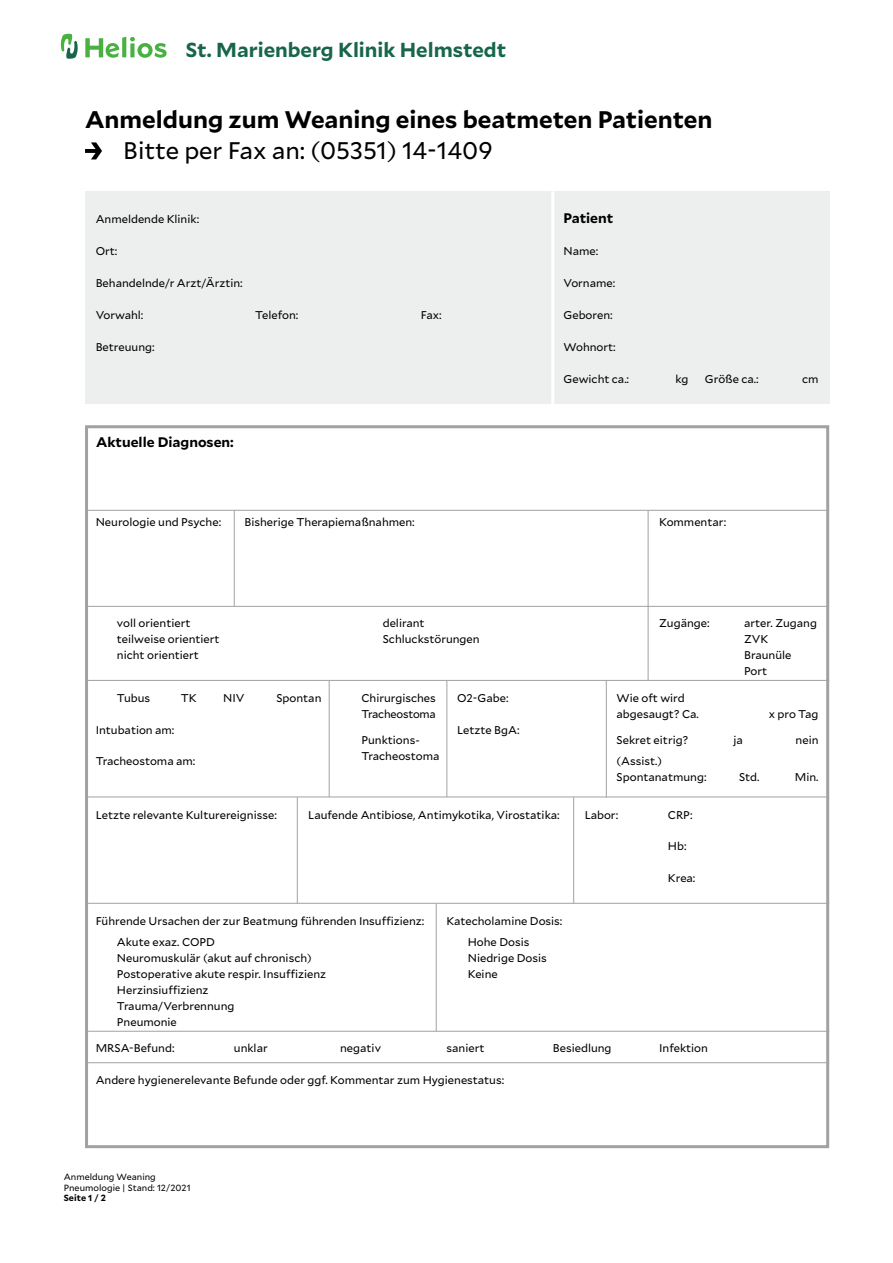
<style>
.page{position:relative;width:893px;height:1263px;background:#fff}
.page>*{position:absolute;margin:0;border:0;box-sizing:border-box;transform-origin:0 0}
.t1{font:700 24px "Mallory";color:#000}
.t2{font:24px "Mallory";color:#000}
.t3{font:700 20.25px "Mallory";color:#17654b}
.t4{font:700 13.8px "Mallory";color:#000}
.t5{font:11.25px/15.9px "Mallory";color:#000}
.t6{font:9px/10.6px "Mallory";letter-spacing:.005em;color:#000}
.t7{font:700 9px "Mallory";letter-spacing:.005em;color:#000}
</style>
<div class="page">
<div style="left:85px;top:191px;width:744px;height:213px;background:#edeeee"></div>
<svg style="left:85px;top:37px;width:82px;height:21px"></svg>
<svg style="left:61px;top:34px;width:17px;height:25px"></svg>
<svg style="left:85px;top:142px;width:17px;height:17px"></svg>
<hr style="left:551px;top:191px;width:3px;height:213px;background:#fff">
<div style="left:85px;top:425px;width:744px;height:723px;border:3px solid #a0a2a2"></div>
<hr style="left:85px;top:510px;width:744px;height:1px;background:#a0a2a2">
<hr style="left:85px;top:606px;width:744px;height:1px;background:#a0a2a2">
<hr style="left:85px;top:680px;width:744px;height:1px;background:#a0a2a2">
<hr style="left:85px;top:796px;width:744px;height:1px;background:#a0a2a2">
<hr style="left:85px;top:903px;width:744px;height:1px;background:#a0a2a2">
<hr style="left:85px;top:1031px;width:744px;height:1px;background:#a0a2a2">
<hr style="left:85px;top:1062px;width:744px;height:1px;background:#a0a2a2">
<hr style="left:234px;top:510px;width:1px;height:96px;background:#a0a2a2">
<hr style="left:329px;top:680px;width:1px;height:117px;background:#a0a2a2">
<hr style="left:297px;top:797px;width:1px;height:107px;background:#a0a2a2">
<hr style="left:436px;top:904px;width:1px;height:127px;background:#a0a2a2">
<hr style="left:573px;top:797px;width:1px;height:107px;background:#a0a2a2">
<hr style="left:446px;top:680px;width:1px;height:117px;background:#a0a2a2">
<hr style="left:648px;top:510px;width:1px;height:96px;background:#a0a2a2">
<hr style="left:648px;top:606px;width:1px;height:74px;background:#a0a2a2">
<hr style="left:606px;top:680px;width:1px;height:117px;background:#a0a2a2">
<h2 class="t3" style="left:186px;top:35px;width:322px">St. Marienberg Klinik Helmstedt</h2>
<h1 class="t1" style="left:85px;top:101px;width:629px">Anmeldung zum Weaning eines beatmeten Patienten</h1>
<h1 class="t2" style="left:123px;top:134px;width:371px">Bitte per Fax an: (05351) 14-1409</h1>
<p class="t5" style="left:96px;top:211px;width:105px">Anmeldende Klinik:</p>
<p class="t5" style="left:96px;top:243px;width:23px">Ort:</p>
<p class="t5" style="left:96px;top:274px;width:149px">Behandelnde/r Arzt/Ärztin:</p>
<p class="t5" style="left:96px;top:306px;width:49px">Vorwahl:</p>
<p class="t5" style="left:96px;top:338px;width:61px">Betreuung:</p>
<p class="t5" style="left:255px;top:306px;width:45px">Telefon:</p>
<p class="t5" style="left:421px;top:306px;width:22px">Fax:</p>
<p class="t4" style="left:96px;top:431px;width:139px">Aktuelle Diagnosen:</p>
<p class="t4" style="left:563px;top:208px;width:51px">Patient</p>
<p class="t5" style="left:563px;top:243px;width:36px">Name:</p>
<p class="t5" style="left:563px;top:275px;width:53px">Vorname:</p>
<p class="t5" style="left:563px;top:306px;width:51px">Geboren:</p>
<p class="t5" style="left:563px;top:338px;width:54px">Wohnort:</p>
<p class="t5" style="left:563px;top:370px;width:67px">Gewicht ca.:</p>
<p class="t5" style="left:675px;top:370px;width:15px">kg</p>
<p class="t5" style="left:705px;top:370px;width:55px">Größe ca.:</p>
<p class="t5" style="left:802px;top:370px;width:18px">cm</p>
<p class="t5" style="left:96px;top:514px;width:127px">Neurologie und Psyche:</p>
<p class="t5" style="left:244px;top:514px;width:172px">Bisherige Therapiemaßnahmen:</p>
<p class="t5" style="left:659px;top:514px;width:69px">Kommentar:</p>
<p class="t5" style="left:117px;top:615px;width:75px">voll orientiert</p>
<p class="t5" style="left:117px;top:631px;width:104px">teilweise orientiert</p>
<p class="t5" style="left:117px;top:647px;width:83px">nicht orientiert</p>
<p class="t5" style="left:383px;top:615px;width:43px">delirant</p>
<p class="t5" style="left:383px;top:631px;width:98px">Schluckstörungen</p>
<p class="t5" style="left:659px;top:615px;width:52px">Zugänge:</p>
<p class="t5" style="left:744px;top:615px;width:74px">arter. Zugang<br>ZVK</p>
<p class="t5" style="left:744px;top:662px;width:25px">Port</p>
<p class="t5" style="left:744px;top:647px;width:49px">Braunüle</p>
<p class="t5" style="left:117px;top:689px;width:35px">Tubus</p>
<p class="t5" style="left:96px;top:721px;width:80px">Intubation am:</p>
<p class="t5" style="left:96px;top:753px;width:101px">Tracheostoma am:</p>
<p class="t5" style="left:181px;top:689px;width:17px">TK</p>
<p class="t5" style="left:223px;top:689px;width:23px">NIV</p>
<p class="t5" style="left:276px;top:689px;width:47px">Spontan</p>
<p class="t5" style="left:361px;top:689px;width:76px">Chirurgisches<br>Tracheostoma</p>
<p class="t5" style="left:457px;top:689px;width:53px">O2-Gabe:</p>
<p class="t5" style="left:617px;top:689px;width:84px">Wie oft wird abgesaugt? Ca.</p>
<p class="t5" style="left:617px;top:729px;width:73px;line-height:21.3px">Sekret eitrig? (Assist.)</p>
<p class="t5" style="left:617px;top:769px;width:91px">Spontanatmung:</p>
<p class="t5" style="left:739px;top:769px;width:22px">Std.</p>
<p class="t5" style="left:795px;top:769px;width:25px">Min.</p>
<p class="t5" style="left:769px;top:705px;width:51px">x pro Tag</p>
<p class="t5" style="left:457px;top:721px;width:64px">Letzte BgA:</p>
<p class="t5" style="left:361px;top:732px;width:80px">Punktions-<br>Tracheostoma</p>
<p class="t5" style="left:733px;top:732px;width:11px">ja</p>
<p class="t5" style="left:796px;top:732px;width:24px">nein</p>
<p class="t5" style="left:96px;top:806px;width:183px">Letzte relevante Kulturereignisse:</p>
<p class="t5" style="left:308px;top:806px;width:253px">Laufende Antibiose, Antimykotika, Virostatika:</p>
<p class="t5" style="left:585px;top:806px;width:35px">Labor:</p>
<p class="t5" style="left:668px;top:806px;width:26px">CRP:</p>
<p class="t5" style="left:668px;top:838px;width:20px">Hb:</p>
<p class="t5" style="left:668px;top:870px;width:29px">Krea:</p>
<p class="t5" style="left:96px;top:912px;width:330px">Führende Ursachen der zur Beatmung führenden Insuffizienz:</p>
<p class="t5" style="left:446px;top:912px;width:118px">Katecholamine Dosis:</p>
<p class="t5" style="left:117px;top:934px;width:100px">Akute exaz. COPD</p>
<p class="t5" style="left:468px;top:934px;width:63px">Hohe Dosis</p>
<p class="t5" style="left:117px;top:965px;width:211px">Postoperative akute respir. Insuffizienz</p>
<p class="t5" style="left:468px;top:965px;width:32px">Keine</p>
<p class="t5" style="left:117px;top:997px;width:119px">Trauma/Verbrennung</p>
<p class="t5" style="left:117px;top:949px;width:196px">Neuromuskulär (akut auf chronisch)</p>
<p class="t5" style="left:468px;top:949px;width:81px">Niedrige Dosis</p>
<p class="t5" style="left:117px;top:981px;width:93px">Herzinsiuffizienz</p>
<p class="t5" style="left:117px;top:1013px;width:61px">Pneumonie</p>
<p class="t5" style="left:96px;top:1040px;width:80px">MRSA-Befund:</p>
<p class="t5" style="left:234px;top:1040px;width:35px">unklar</p>
<p class="t5" style="left:340px;top:1040px;width:42px">negativ</p>
<p class="t5" style="left:446px;top:1040px;width:39px">saniert</p>
<p class="t5" style="left:553px;top:1040px;width:60px">Besiedlung</p>
<p class="t5" style="left:659px;top:1040px;width:50px">Infektion</p>
<p class="t5" style="left:96px;top:1072px;width:410px">Andere hygienerelevante Befunde oder ggf. Kommentar zum Hygienestatus:</p>
<p class="t6" style="left:64px;top:1171px;width:128px">Anmeldung Weaning<br>Pneumologie | Stand: 12/2021</p>
<p class="t7" style="left:64px;top:1191px;width:44px">Seite 1 / 2</p>
</div>
